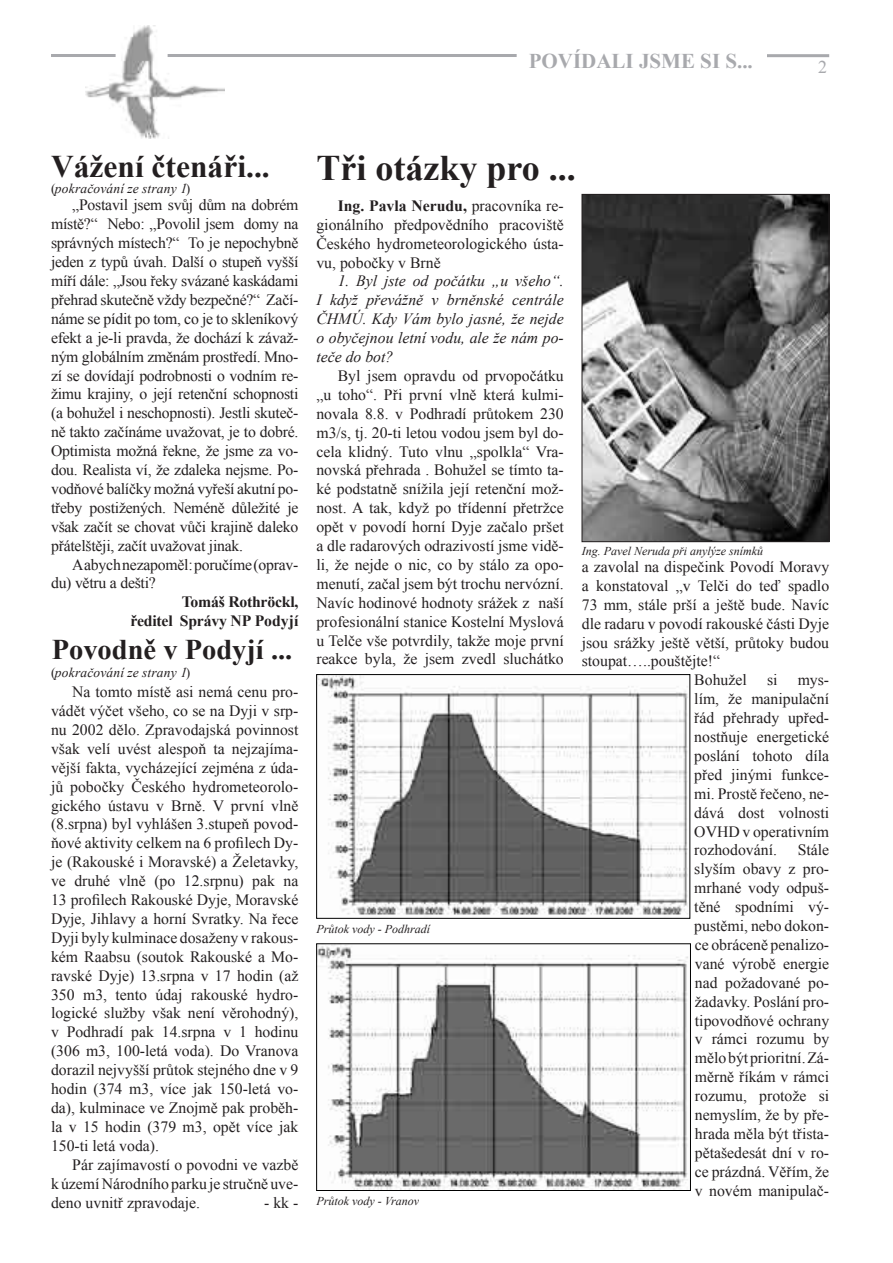
<style>
.page{position:relative;width:893px;height:1263px;background:#fff}
.page>*{position:absolute;margin:0;border:0;box-sizing:border-box;transform-origin:0 0}
.t1{font:700 36px "Times New Roman";color:#231f20}
.t2{font:700 31.5px "Times New Roman";color:#231f20}
.t3{font:700 28.5px "Times New Roman";color:#231f20}
.t4{font:700 21px "Times New Roman";color:#a8a9ad}
.t5{font:18px "Times New Roman";color:#a8a9ad}
.t6{font:15.75px/18.9px "Times New Roman";color:#231f20;text-align:justify}
.t7{font:italic 15.75px/18.9px "Times New Roman";color:#231f20;text-align:justify}
.t8{font:700 15.75px/18.9px "Times New Roman";letter-spacing:-.015em;color:#231f20;text-align:right}
.t9{font:italic 13.5px "Times New Roman";letter-spacing:.01em;color:#231f20}
.t10{font:italic 12px "Times New Roman";color:#231f20}
.s1{font-style:normal}
.s2{font-weight:700}
</style>
<div class="page">
<img style="left:86px;top:26px;width:138px;height:112px">
<hr style="left:51px;top:54px;width:65px;height:3px;background:#a8a9ad">
<hr style="left:168px;top:54px;width:349px;height:3px;background:#a8a9ad">
<hr style="left:765px;top:54px;width:64px;height:3px;background:#a8a9ad">
<div style="left:525px;top:54px;width:242px;height:21px;background:#fff"></div>
<img style="left:584px;top:196px;width:243px;height:344px">
<div style="left:582px;top:194px;width:247px;height:348px;border:1px solid #231f20"></div>
<img style="left:318px;top:676px;width:370px;height:239px">
<div style="left:316px;top:674px;width:374px;height:244px;border:1px solid #000"></div>
<img style="left:318px;top:945px;width:370px;height:244px">
<div style="left:316px;top:943px;width:375px;height:248px;border:1px solid #000"></div>
<h3 class="t4" style="left:529px;top:47px;width:226px">POVÍDALI JSME SI S...</h3>
<p class="t5" style="left:818px;top:54px;width:10px">2</p>
<h2 class="t2" style="left:51px;top:145px;width:220px">Vážení čtenáři...</h2>
<p class="t9" style="left:51px;top:179px;width:141px"><span class="s1">(</span>pokračování ze strany 1<span class="s1">)</span></p>
<p class="t6" style="left:51px;top:195px;width:249px;text-indent:21px">„Postavil jsem svůj dům na dobrém místě?“ Nebo: „Povolil jsem domy na správných místech?“ To je nepochybně jeden z typů úvah. Další o stupeň vyšší míří dále: „Jsou řeky svázané kaskádami přehrad skutečně vždy bezpečné?“ Začí&shy;náme se pídit po tom, co je to skleníkový efekt a je-li pravda, že dochází k závaž&shy;ným globálním změnám prostředí. Mno&shy;zí se dovídají podrobnosti o vodním re&shy;žimu krajiny, o její retenční schopnosti (a bohužel i neschopnosti). Jestli skuteč&shy;ně takto začínáme uvažovat, je to dobré.<br>Optimista možná řekne, že jsme za vo&shy;dou. Realista ví, že zdaleka nejsme. Po&shy;vodňové balíčky možná vyřeší akutní po&shy;třeby postižených. Neméně důležité je však začít se chovat vůči krajině daleko přátelštěji, začít uvažovat jinak.</p>
<p class="t6" style="left:51px;top:555px;width:249px;text-indent:21px">A abych nezapoměl: poručíme (oprav&shy;du) větru a dešti?</p>
<p class="t8" style="left:130px;top:592px;width:169px">Tomáš Rothröckl,<br>ředitel Správy NP Podyjí</p>
<h3 class="t3" style="left:52px;top:630px;width:242px">Povodně v Podyjí ...</h3>
<p class="t9" style="left:51px;top:663px;width:141px"><span class="s1">(</span>pokračování ze strany 1<span class="s1">)</span></p>
<p class="t6" style="left:51px;top:682px;width:249px;text-indent:21px">Na tomto místě asi nemá cenu pro&shy;vádět výčet všeho, co se na Dyji v srp&shy;nu 2002 dělo. Zpravodajská povinnost však velí uvést alespoň ta nejzajíma&shy;vější fakta, vycházející zejména z úda&shy;jů pobočky Českého hydrometeorolo&shy;gického ústavu v Brně. V první vlně (8.srpna) byl vyhlášen 3.stupeň povod&shy;ňové aktivity celkem na 6 profilech Dy&shy;je (Rakouské i Moravské) a Želetavky, ve druhé vlně (po 12.srpnu) pak na 13 profilech Rakouské Dyje, Moravské Dyje, Jihlavy a horní Svratky. Na řece Dyji byly kulminace dosaženy v rakous&shy;kém Raabsu (soutok Rakouské a Mo&shy;ravské Dyje) 13.srpna v 17 hodin (až 350 m3, tento údaj rakouské hydro&shy;logické služby však není věrohodný), v Podhradí pak 14.srpna v 1 hodinu (306 m3, 100-letá voda). Do Vranova dorazil nejvyšší průtok stejného dne v 9 hodin (374 m3, více jak 150-letá vo&shy;da), kulminace ve Znojmě pak proběh&shy;la v 15 hodin (379 m3, opět více jak 150-ti letá voda).</p>
<p class="t6" style="left:51px;top:1155px;width:249px;text-indent:21px">Pár zajímavostí o povodni ve vazbě k území Národního parku je stručně uve&shy;deno uvnitř zpravodaje.</p>
<p class="t6" style="left:264px;top:1192px;width:36px">- kk -</p>
<h1 class="t1" style="left:316px;top:143px;width:261px">Tři otázky pro ...</h1>
<p class="t6" style="left:316px;top:196px;width:249px;text-indent:21px"><span class="s2">Ing. Pavla Nerudu,</span> pracovníka re&shy;gionálního předpovědního pracoviště Českého hydrometeorologického ústa&shy;vu, pobočky v Brně</p>
<p class="t7" style="left:316px;top:271px;width:249px;text-indent:21px">1. Byl jste od počátku „u všeho“.<br>I když převážně v brněnské centrále ČHMÚ. Kdy Vám bylo jasné, že nejde o obyčejnou letní vodu, ale že nám po&shy;teče do bot?</p>
<p class="t6" style="left:316px;top:366px;width:249px;text-indent:21px">Byl jsem opravdu od prvopočátku „u toho“. Při první vlně která kulmi&shy;novala 8.8. v Podhradí průtokem 230 m3/s, tj. 20-ti letou vodou jsem byl do&shy;cela klidný. Tuto vlnu „spolkla“ Vra&shy;novská přehrada . Bohužel se tímto ta&shy;ké podstatně snížila její retenční mož&shy;nost. A tak, když po třídenní přetržce opět v povodí horní Dyje začalo pršet a dle radarových odrazivostí jsme vidě&shy;li, že nejde o nic, co by stálo za opo&shy;menutí, začal jsem být trochu nervózní.<br>Navíc hodinové hodnoty srážek z naší profesionální stanice Kostelní Myslová u Telče vše potvrdily, takže moje první reakce byla, že jsem zvedl sluchátko</p>
<p class="t10" style="left:582px;top:543px;width:183px">Ing. Pavel Neruda při anylýze snímků</p>
<p class="t6" style="left:582px;top:557px;width:249px">a zavolal na dispečink Povodí Moravy</p>
<p class="t6" style="left:582px;top:576px;width:249px">a konstatoval „v Telči do teď spadlo</p>
<p class="t6" style="left:582px;top:595px;width:249px">73 mm, stále prší a ještě bude. Navíc</p>
<p class="t6" style="left:582px;top:614px;width:249px">dle radaru v povodí rakouské části Dyje</p>
<p class="t6" style="left:582px;top:632px;width:249px">jsou srážky ještě větší, průtoky budou</p>
<p class="t6" style="left:582px;top:651px;width:140px">stoupat…..pouštějte!“</p>
<p class="t6" style="left:694px;top:670px;width:54px">Bohužel</p>
<p class="t6" style="left:767px;top:670px;width:12px">si</p>
<p class="t6" style="left:694px;top:670px;width:136px;text-indent:103px">mys&shy;lím, že manipulační řád přehrady upřed&shy;nostňuje energetické poslání tohoto díla před jinými funkce&shy;mi. Prostě řečeno, ne&shy;dává dost volnosti OVHD v operativním rozhodování.</p>
<p class="t6" style="left:694px;top:840px;width:136px;text-indent:103px">Stále slyším obavy z pro&shy;mrhané vody odpuš&shy;těné spodními vý&shy;pustěmi, nebo dokon&shy;ce obráceně penalizo&shy;vané výrobě energie nad požadované po&shy;žadavky. Poslání pro&shy;tipovodňové ochrany v rámci rozumu by mělo být prioritní. Zá&shy;měrně říkám v rámci rozumu, protože si nemyslím, že by pře&shy;hrada měla být třista&shy;pětašedesát dní v ro&shy;ce prázdná. Věřím, že v novém manipulač-</p>
<p class="t10" style="left:316px;top:921px;width:115px">Průtok vody - Podhradí</p>
<p class="t10" style="left:316px;top:1193px;width:104px">Průtok vody - Vranov</p>
</div>
